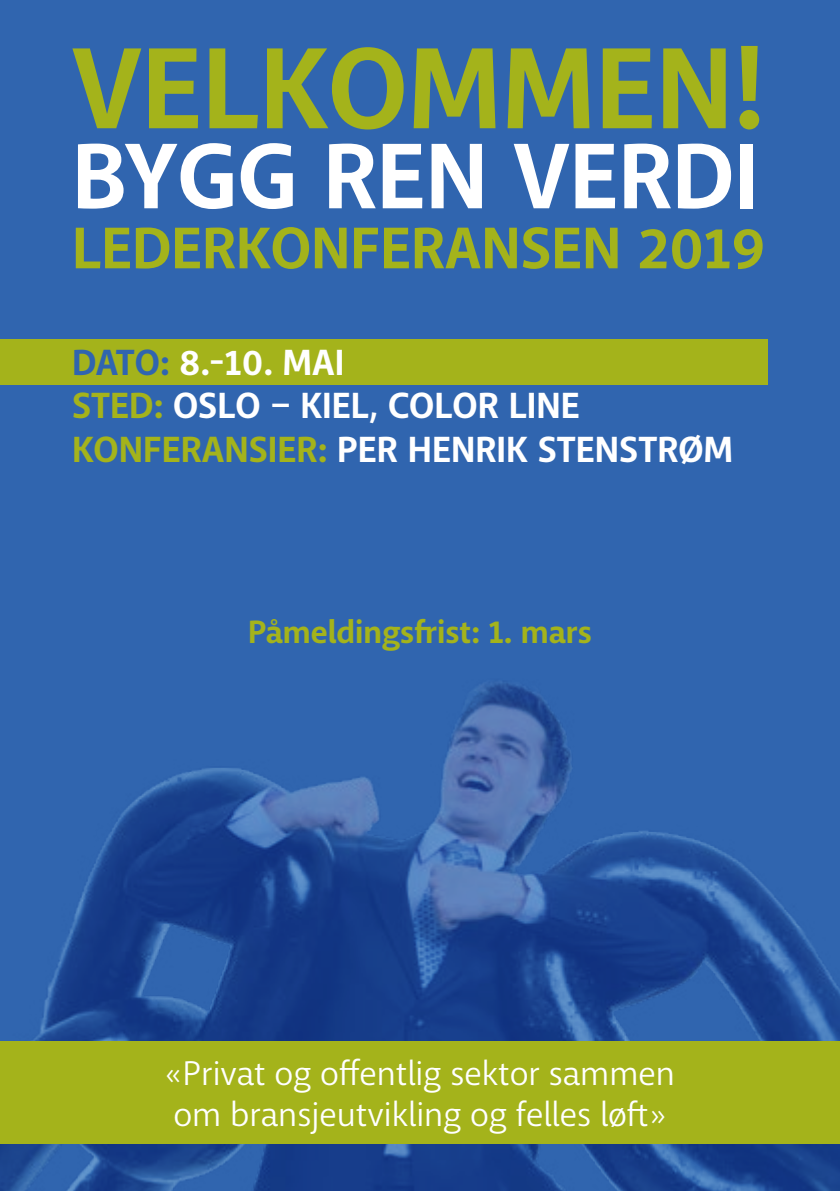
<style>
.page{position:relative;width:840px;height:1191px;background:#fff}
.page>*{position:absolute;margin:0;border:0;box-sizing:border-box;transform-origin:0 0}
.t1{font:700 114px "Macha";color:#a4b31b}
.t2{font:700 92px "Macha";color:#fff}
.t3{font:700 58px "Macha";color:#a4b31b}
.t4{font:700 36px/43.2px "Macha";color:#fff}
.t5{font:34px/40.8px "Macha";color:#fff}
.t6{font:700 32px "Macha";color:#a4b31b}
.s1{color:#3065af}
.s2{color:#a4b31b}
</style>
<div class="page">
<div style="left:0;top:0;width:839px;height:1191px;background:#3065af"></div>
<img style="left:0;top:683px;width:839px;height:508px">
<div style="left:0;top:339px;width:767px;height:45px;background:#a4b31b"></div>
<div style="left:0;top:1041px;width:839px;height:102px;background:#a4b31b"></div>
<h1 class="t1" style="left:72px;top:17px;width:694px">VELKOMMEN!</h1>
<h2 class="t2" style="left:72px;top:119px;width:687px">BYGG REN VERDI</h2>
<h3 class="t3" style="left:72px;top:212px;width:694px">LEDERKONFERANSEN 2019</h3>
<p class="t4" style="left:72px;top:342px;width:662px"><span class="s1">DATO:</span> 8.-10. MAI<br><span class="s2">STED:</span> OSLO – KIEL, COLOR LINE<br><span class="s2">KONFERANSIER:</span> PER HENRIK STENSTRØM</p>
<p class="t6" style="left:248px;top:612px;width:345px">Påmeldingsfrist: 1. mars</p>
<p class="t5" style="left:165px;top:1053px;width:511px">«Privat og offentlig sektor sammen om bransjeutvikling og felles løft»</p>
</div>
